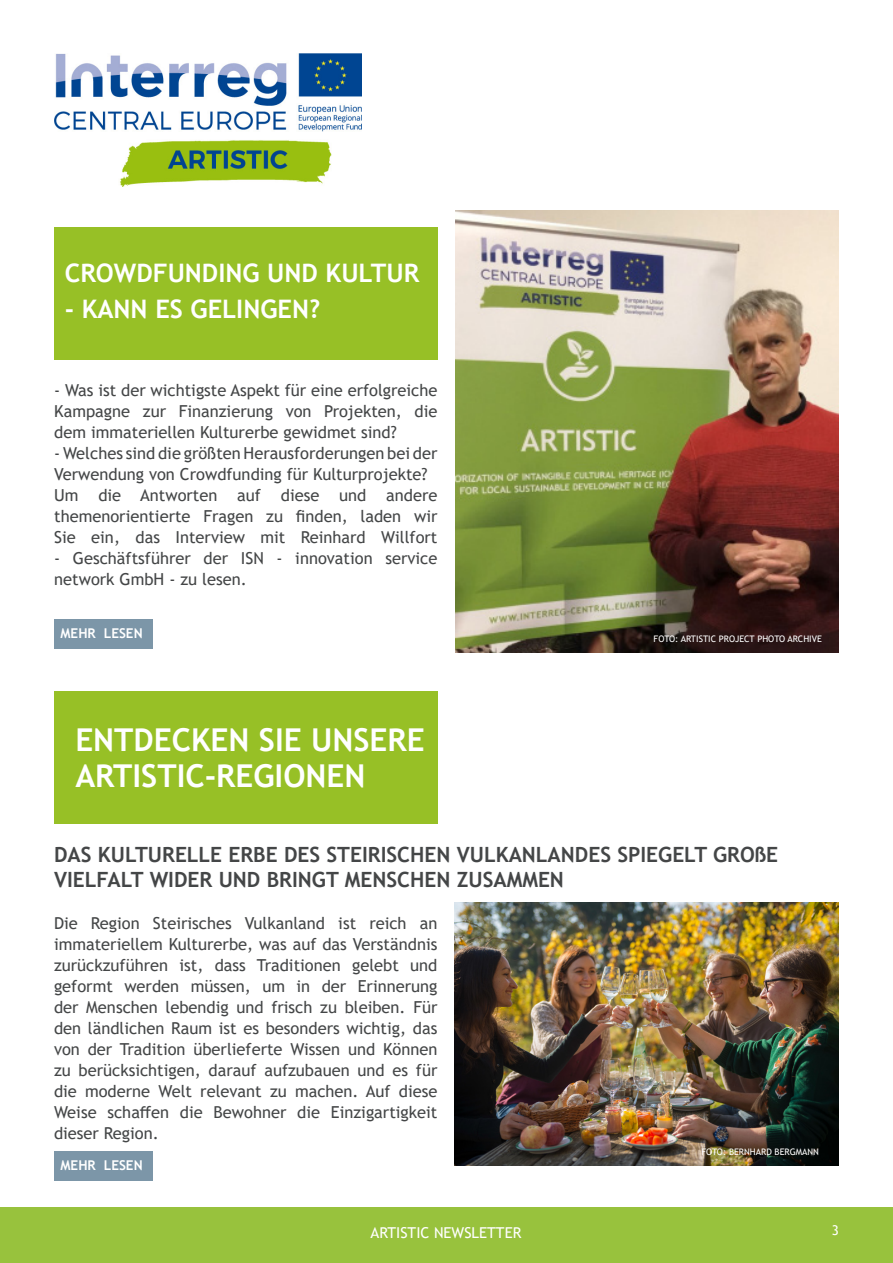
<style>
.page{position:relative;width:893px;height:1263px;background:#fff}
.page>*{position:absolute;margin:0;border:0;box-sizing:border-box;transform-origin:0 0}
.t1{font:700 31.5px/36px "Trebuchet MS";color:#fff}
.t2{font:700 25.5px "Trebuchet MS";color:#fff}
.t3{font:700 21px "Trebuchet MS";color:#444647}
.t4{font:16.5px/21px "Trebuchet MS";color:#444647;text-align:justify}
.t5{font:15px "Trebuchet MS";color:#fff}
.t6{font:700 13.5px "Trebuchet MS";color:#fff}
.t7{font:13.5px "Trebuchet MS";color:#fff}
.t8{font:9px "Trebuchet MS";color:#fff}
</style>
<div class="page">
<img style="left:54px;top:54px;width:307px;height:132px">
<div style="left:0;top:1208px;width:893px;height:55px;background:#98c23d"></div>
<div style="left:54px;top:227px;width:383px;height:133px;background:#97c026"></div>
<div style="left:54px;top:691px;width:383px;height:133px;background:#97c026"></div>
<img style="left:455px;top:210px;width:384px;height:442px">
<img style="left:455px;top:902px;width:384px;height:263px">
<div style="left:54px;top:1151px;width:98px;height:30px;background:#7c96a8"></div>
<div style="left:54px;top:619px;width:98px;height:29px;background:#7c96a8"></div>
<p class="t2" style="left:65px;top:257px;width:356px">CROWDFUNDING UND KULTUR</p>
<p class="t2" style="left:65px;top:293px;width:257px">- KANN ES GELINGEN?</p>
<p class="t4" style="left:54px;top:379px;width:385px">- Was ist der wichtigste Aspekt für eine erfolgreiche Kampagne zur Finanzierung von Projekten, die dem immateriellen Kulturerbe gewidmet sind?</p>
<p class="t4" style="left:54px;top:442px;width:385px">- Welches sind die größten Herausforderungen bei der<br>Verwendung von Crowdfunding für Kulturprojekte?</p>
<p class="t4" style="left:54px;top:484px;width:385px">Um die Antworten auf diese und andere themenorientierte Fragen zu finden, laden wir Sie ein, das Interview mit Reinhard Willfort</p>
<p class="t4" style="left:54px;top:547px;width:385px">- Geschäftsführer der ISN - innovation service network GmbH - zu lesen.</p>
<p class="t6" style="left:61px;top:625px;width:84px">MEHR LESEN</p>
<p class="t1" style="left:75px;top:722px;width:351px">ENTDECKEN SIE UNSERE<br>ARTISTIC-REGIONEN</p>
<p class="t8" style="left:654px;top:633px;width:170px">FOTO: ARTISTIC PROJECT PHOTO ARCHIVE</p>
<p class="t3" style="left:54px;top:841px;width:726px">DAS KULTURELLE ERBE DES STEIRISCHEN VULKANLANDES SPIEGELT GROßE</p>
<p class="t3" style="left:54px;top:866px;width:511px">VIELFALT WIDER UND BRINGT MENSCHEN ZUSAMMEN</p>
<p class="t4" style="left:54px;top:912px;width:385px">Die Region Steirisches Vulkanland ist reich an immateriellem Kulturerbe, was auf das Verständnis zurückzuführen ist, dass Traditionen gelebt und geformt werden müssen, um in der Erinnerung der Menschen lebendig und frisch zu bleiben. Für den ländlichen Raum ist es besonders wichtig, das von der Tradition überlieferte Wissen und Können zu berücksichtigen, darauf aufzubauen und es für die moderne Welt relevant zu machen. Auf diese Weise schaffen die Bewohner die Einzigartigkeit dieser Region.</p>
<p class="t6" style="left:61px;top:1157px;width:84px">MEHR LESEN</p>
<p class="t8" style="left:701px;top:1146px;width:119px">FOTO: BERNHARD BERGMANN</p>
<p class="t5" style="left:371px;top:1223px;width:152px">ARTISTIC NEWSLETTER</p>
<p class="t7" style="left:832px;top:1222px;width:9px">3</p>
</div>
